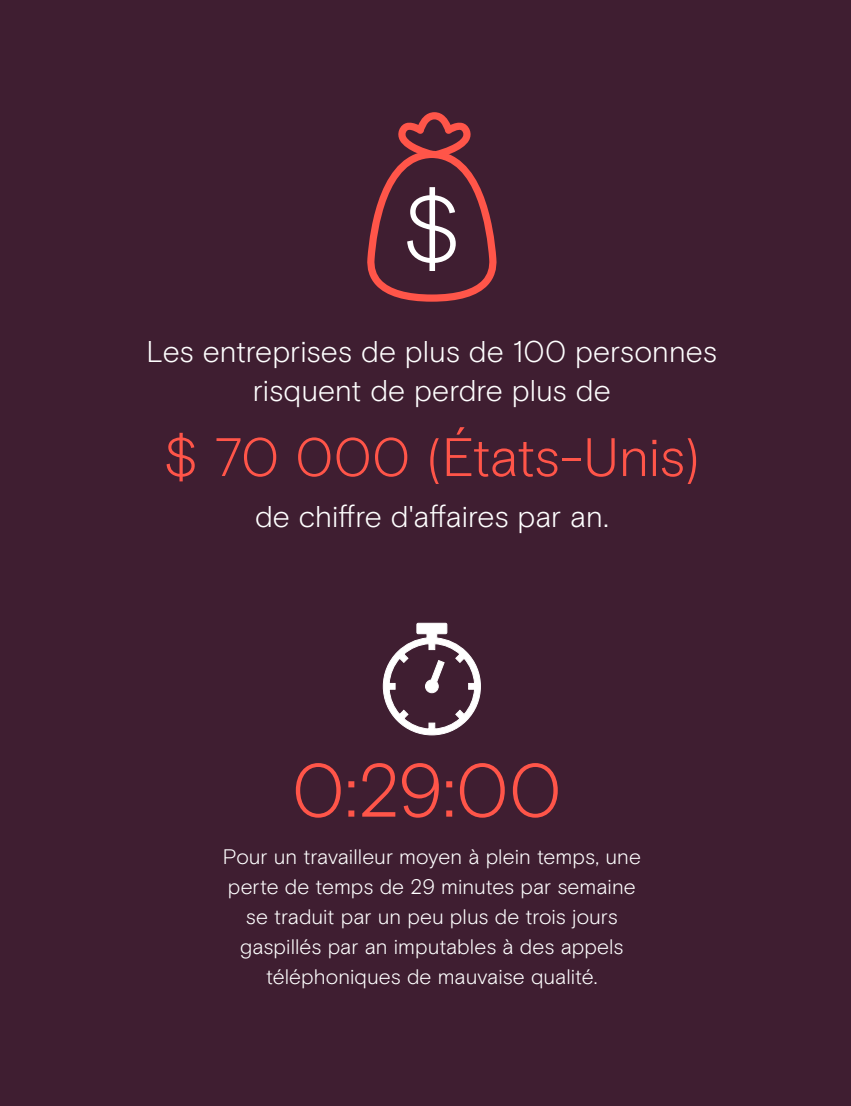
<style>
.page{position:relative;width:851px;height:1106px;background:#fff}
.page>*{position:absolute;margin:0;border:0;box-sizing:border-box;transform-origin:0 0}
.Title_5{font:300 75px "EPOS Basis";color:#ff5549}
.t1{font:300 54px "EPOS Basis";letter-spacing:-.015em;color:#ff5549}
.t2{font:300 30px/39px "EPOS Basis";color:#fff;text-align:center}
.t3{font:300 21px/30px "EPOS Basis";color:#fff;text-align:center}
</style>
<div class="page">
<div style="left:0;top:0;width:850px;height:1106px;background:#3f1e31"></div>
<svg style="left:382px;top:622px;width:99px;height:113px"></svg>
<svg style="left:367px;top:112px;width:130px;height:190px"></svg>
<p class="t2" style="left:147px;top:332px;width:572px">Les entreprises de plus de 100 personnes risquent de perdre plus de</p>
<p class="t1" style="left:163px;top:425px;width:538px">$ 70 000 (États-Unis)</p>
<p class="t2" style="left:255px;top:497px;width:355px">de chiffre d'affaires par an.</p>
<p class="Title_5" style="left:292px;top:746px;width:271px">0:29:00</p>
<p class="t3" style="left:223px;top:842px;width:419px">Pour un travailleur moyen à plein temps, une perte de temps de 29 minutes par semaine se traduit par un peu plus de trois jours gaspillés par an imputables à des appels téléphoniques de mauvaise qualité.</p>
</div>
